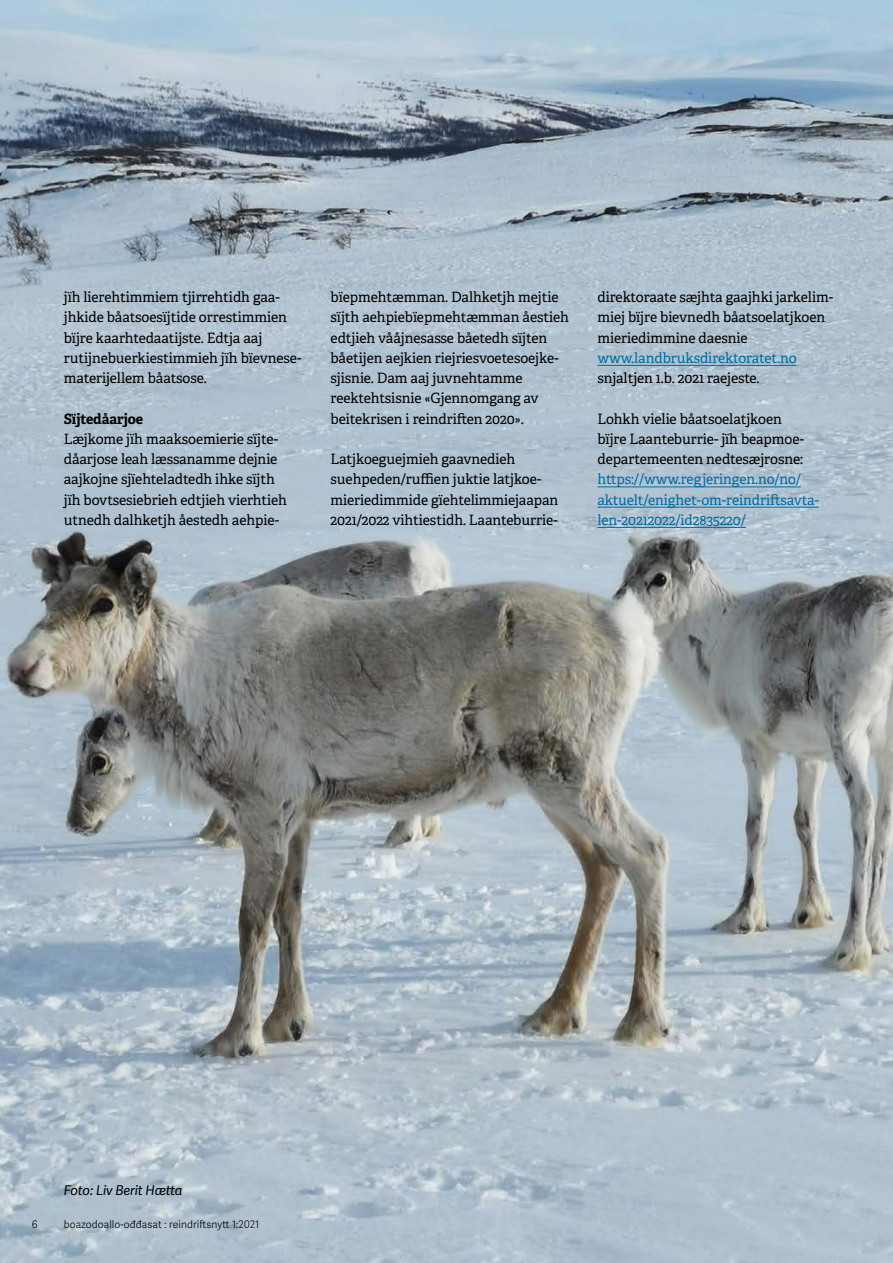
<style>
.page{position:relative;width:893px;height:1263px;background:#fff}
.page>*{position:absolute;margin:0;border:0;box-sizing:border-box;transform-origin:0 0}
.t1{font:14.25px/20.2px "Adelle";letter-spacing:-.005em;color:#000}
.t2{font:14.25px/20.2px "Adelle";letter-spacing:-.005em;color:#006ca3}
.t3{font:700 14.25px "Adelle";letter-spacing:-.005em;color:#000}
.t4{font:italic 13.5px "Adelle Sans";letter-spacing:-.01em;color:#000}
.t5{font:300 10.5px "Adelle Sans";letter-spacing:.01em;color:#000}
</style>
<div class="page">
<img style="left:0;top:0;width:893px;height:1263px">
<hr style="left:597px;top:365px;width:200px;height:1px;background:#006ca3">
<hr style="left:597px;top:486px;width:204px;height:1px;background:#006ca3">
<hr style="left:597px;top:507px;width:222px;height:1px;background:#006ca3">
<hr style="left:597px;top:527px;width:149px;height:1px;background:#006ca3">
<p class="t1" style="left:64px;top:287px;width:239px">jïh lierehtimmiem tjirrehtidh gaa&shy;jhkide båatsoesïjtide orrestimmien bïjre kaarhtedaatijste. Edtja aaj rutijnebuerkiestimmieh jïh bïevnese&shy;materijellem båatsose.</p>
<p class="t3" style="left:64px;top:409px;width:81px">Sïjtedåarjoe</p>
<p class="t1" style="left:64px;top:429px;width:225px">Læjkome jïh maaksoemierie sïjte&shy;dåarjose leah læssanamme dejnie aajkojne sjïehteladtedh ihke sïjth jïh bovtsesiebrieh edtjieh vierhtieh utnedh dalhketjh åestedh aehpie-</p>
<p class="t1" style="left:331px;top:287px;width:240px">bïepmehtæmman. Dalhketjh mejtie sïjth aehpiebïepmehtæmman åestieh edtjieh vååjnesasse båetedh sïjten båetijen aejkien riejriesvoetesoejke&shy;sjisnie. Dam aaj juvnehtamme reektehtsisnie «Gjennomgang av beitekrisen i reindriften 2020».</p>
<p class="t1" style="left:331px;top:449px;width:229px">Latjkoeguejmieh gaavnedieh suehpeden/ruffien juktie latjkoe&shy;mieriedimmide gïehtelimmiejaapan 2021/2022 vihtiestidh. Laanteburrie-</p>
<p class="t1" style="left:597px;top:287px;width:237px">direktoraate sæjhta gaajhki jarkelim&shy;miej bïjre bievnedh båatsoelatjkoen mieriedimmine daesnie</p>
<p class="t2" style="left:597px;top:348px;width:201px">www.landbruksdirektoratet.no</p>
<p class="t1" style="left:597px;top:368px;width:164px">snjaltjen 1.b. 2021 raejeste.</p>
<p class="t1" style="left:597px;top:409px;width:208px">Lohkh vielie båatsoelatjkoen bïjre Laanteburrie- jïh beapmoe&shy;departemeenten nedtesæjrosne:</p>
<p class="t2" style="left:597px;top:469px;width:223px">https://www.regjeringen.no/no/ aktuelt/enighet-om-reindriftsavta&shy;len-20212022/id2835220/</p>
<p class="t4" style="left:64px;top:1182px;width:120px">Foto: Liv Berit Hætta</p>
<p class="t5" style="left:32px;top:1218px;width:7px">6</p>
<p class="t5" style="left:64px;top:1218px;width:197px">boazodoallo-ođđasat : reindriftsnytt 1:2021</p>
</div>
